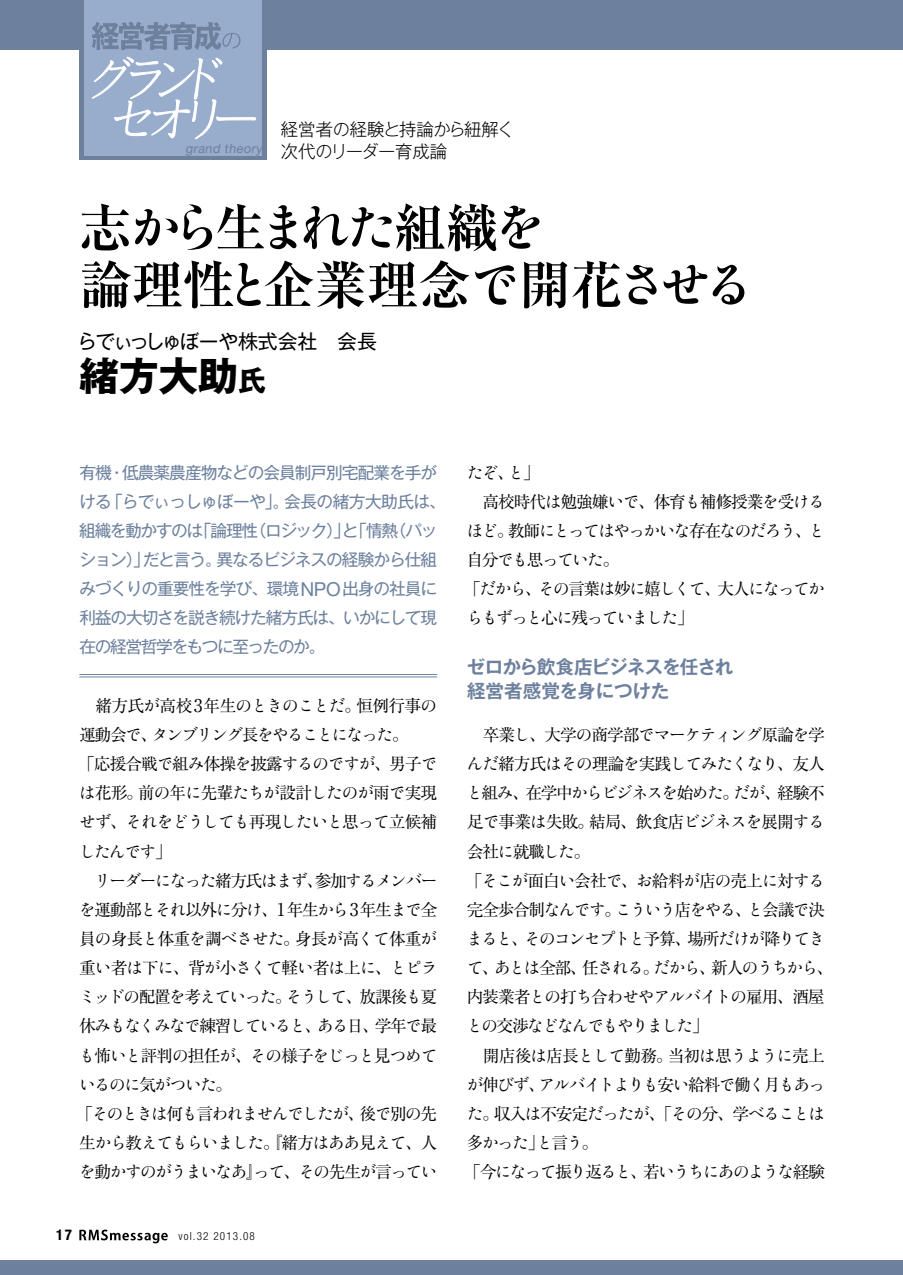
<style>
.page{position:relative;width:903px;height:1275px;background:#fff}
.page>*{position:absolute;margin:0;border:0;box-sizing:border-box;transform-origin:0 0}
.t1{font:700 52.15px/57.1px "Ryumin Pro";letter-spacing:-.005em;color:#000}
.t2{font:700 39.73px "Gothic MB101 Pro";color:#000}
.t3{font:19.78px "Gothic MB101 Pro";letter-spacing:-.02em;color:#000}
.t4{font:700 18.55px/23.6px "Gothic MB101 Pro De";letter-spacing:-.035em;color:#6d819e}
.t5{font:300 17.32px "Gothic MB101 Pro";letter-spacing:-.02em;color:#000}
.t6{font:16.8px "Ryumin Std Regular KO";letter-spacing:-.1em;color:#000}
.t7{font:16.8px "Ryumin Pro";letter-spacing:-.06em;color:#000}
.t8{font:16.8px/29.2px "Gothic MB101 Pro";letter-spacing:-.065em;color:#6d819e}
.t9{font:16.8px "Ryumin Std Regular KO";letter-spacing:-.075em;color:#000}
.t10{font:16.8px "Ryumin Std Regular KO";letter-spacing:-.08em;color:#000}
.t11{font:16.8px "Ryumin Pro";letter-spacing:-.04em;color:#000}
.t12{font:700 condensed 14.88px "Helvetica Neue";color:#000}
.t13{font:12.78px "Helvetica Neue";color:#6d819e}
.t14{font:300 condensed 11.2px "Helvetica Neue";letter-spacing:.1em;color:#000}
.s1{font-family:"Gothic MB101 Pro";font-weight:300;font-size:17.32px;color:#000}
.s2{font-family:"Ryumin Std Bold KO";font-weight:400}
.s3{font-size:27.82px}
.s4{font-family:"Helvetica Neue";font-size:19.25px}
.s5{font-family:"Ryumin Std Regular KO"}
.s6{font-size:17.5px}
.s7{font-family:"Ryumin Pro"}
</style>
<div class="page">
<svg style="left:79px;top:1229px;width:89px;height:14px"></svg>
<div style="left:0;top:0;width:903px;height:50px;background:#6d819e"></div>
<div style="left:0;top:1260px;width:903px;height:15px;background:#6d819e"></div>
<div style="left:79px;top:0;width:188px;height:160px;background:#6d819e"></div>
<hr style="left:79px;top:674px;width:358px;height:1px;background:#6d819e">
<hr style="left:79px;top:677px;width:358px;height:1px;background:#6d819e">
<div style="left:84px;top:0;width:178px;height:155px;background:#98accc"></div>
<svg style="left:92px;top:22px;width:148px;height:28px"></svg>
<svg style="left:92px;top:57px;width:165px;height:82px"></svg>
<p class="t5" style="left:281px;top:115px;width:235px">経営者の経験と持論から紐解く</p>
<p class="t13" style="left:185px;top:141px;width:263px">grand theory <span class="s1">次代のリーダー育成論</span></p>
<p class="t1" style="left:79px;top:196px;width:678px">志<span class="s2">から</span>生<span class="s2">まれた</span>組織<span class="s2">を<br></span>論理性<span class="s2">と</span>企業理念<span class="s2">で</span>開花<span class="s2">させる</span></p>
<p class="t3" style="left:77px;top:325px;width:301px">らでぃっしゅぼーや株式会社 会長</p>
<p class="t2" style="left:79px;top:343px;width:188px">緒方大助<span class="s3">氏</span></p>
<p class="t8" style="left:79px;top:455px;width:368px">有機・低農薬農産物などの会員制戸別宅配業を手がける「らでぃっしゅぼーや」。会長の緒方大助氏は、組織を動かすのは「論理性（ロジック）」と「情熱（パッション）」だと言う。異なるビジネスの経験から仕組みづくりの重要性を学び、環境<span class="s4">NPO</span>出身の社員に利益の大切さを説き続けた緒方氏は、いかにして現在の経営哲学をもつに至ったのか。</p>
<p class="t11" style="left:96px;top:692px;width:343px">緒方氏<span class="s5">が</span>高校<span class="s6">3</span>年生<span class="s5">のときのことだ</span>。恒例行事<span class="s5">の</span></p>
<p class="t6" style="left:79px;top:723px;width:331px"><span class="s7">運動会</span>で<span class="s7">、</span>タンブリング<span class="s7">長</span>をやることになった<span class="s7">。</span></p>
<p class="t7" style="left:78px;top:751px;width:361px">「応援合戦<span class="s5">で</span>組<span class="s5">み</span>体操<span class="s5">を</span>披露<span class="s5">するのですが</span>、男子<span class="s5">で</span></p>
<p class="t7" style="left:79px;top:780px;width:360px"><span class="s5">は</span>花形。前<span class="s5">の</span>年<span class="s5">に</span>先輩<span class="s5">たちが</span>設計<span class="s5">したのが</span>雨<span class="s5">で</span>実現</p>
<p class="t9" style="left:79px;top:810px;width:360px">せず<span class="s7">、</span>それをどうしても<span class="s7">再現</span>したいと<span class="s7">思</span>って<span class="s7">立候補</span></p>
<p class="t6" style="left:79px;top:839px;width:94px">したんです<span class="s7">」</span></p>
<p class="t6" style="left:95px;top:868px;width:344px">リーダーになった<span class="s7">緒方氏</span>はまず<span class="s7">、参加</span>するメンバー</p>
<p class="t7" style="left:79px;top:896px;width:360px"><span class="s5">を</span>運動部<span class="s5">とそれ</span>以外<span class="s5">に</span>分<span class="s5">け</span>、<span class="s6">1</span>年生<span class="s5">から</span><span class="s6">3</span> 年生<span class="s5">まで</span>全</p>
<p class="t7" style="left:79px;top:925px;width:359px">員<span class="s5">の</span>身長<span class="s5">と</span>体重<span class="s5">を</span>調<span class="s5">べさせた</span>。身長<span class="s5">が</span>高<span class="s5">くて</span>体重<span class="s5">が</span></p>
<p class="t6" style="left:79px;top:956px;width:360px"><span class="s7">重</span>い<span class="s7">者</span>は<span class="s7">下</span>に<span class="s7">、背</span>が<span class="s7">小</span>さくて<span class="s7">軽</span>い<span class="s7">者</span>は<span class="s7">上</span>に<span class="s7">、</span>とピラ</p>
<p class="t6" style="left:79px;top:985px;width:360px">ミッドの<span class="s7">配置</span>を<span class="s7">考</span>えていった<span class="s7">。</span>そうして<span class="s7">、放課後</span>も<span class="s7">夏</span></p>
<p class="t6" style="left:79px;top:1014px;width:359px"><span class="s7">休</span>みもなくみなで<span class="s7">練習</span>していると<span class="s7">、</span>ある<span class="s7">日、学年</span>で<span class="s7">最</span></p>
<p class="t10" style="left:79px;top:1043px;width:360px">も<span class="s7">怖</span>いと<span class="s7">評判</span>の<span class="s7">担任</span>が<span class="s7">、</span>その<span class="s7">様子</span>をじっと<span class="s7">見</span>つめて</p>
<p class="t6" style="left:79px;top:1072px;width:155px">いるのに<span class="s7">気</span>がついた<span class="s7">。</span></p>
<p class="t6" style="left:76px;top:1101px;width:362px"><span class="s7">「</span>そのときは<span class="s7">何</span>も<span class="s7">言</span>われませんでしたが<span class="s7">、後</span>で<span class="s7">別</span>の<span class="s7">先</span></p>
<p class="t6" style="left:79px;top:1131px;width:359px"><span class="s7">生</span>から<span class="s7">教</span>えてもらいました<span class="s7">。『緒方</span>はああ<span class="s7">見</span>えて<span class="s7">、人</span></p>
<p class="t6" style="left:79px;top:1160px;width:360px">を<span class="s7">動</span>かすのがうまいなあ<span class="s7">』</span>って<span class="s7">、</span>その<span class="s7">先生</span>が<span class="s7">言</span>ってい</p>
<p class="t12" style="left:56px;top:1226px;width:17px">17</p>
<p class="t14" style="left:179px;top:1230px;width:78px">vol.32 2013.08</p>
<p class="t6" style="left:467px;top:460px;width:75px">たぞ<span class="s7">、</span>と<span class="s7">」</span></p>
<p class="t7" style="left:483px;top:488px;width:344px">高校時代<span class="s5">は</span>勉強嫌<span class="s5">いで</span>、体育<span class="s5">も</span>補修授業<span class="s5">を</span>受<span class="s5">ける</span></p>
<p class="t6" style="left:467px;top:519px;width:360px">ほど<span class="s7">。教師</span>にとってはやっかいな<span class="s7">存在</span>なのだろう<span class="s7">、</span>と</p>
<p class="t6" style="left:467px;top:548px;width:154px"><span class="s7">自分</span>でも<span class="s7">思</span>っていた<span class="s7">。</span></p>
<p class="t6" style="left:464px;top:577px;width:362px"><span class="s7">「</span>だから<span class="s7">、</span>その<span class="s7">言葉</span>は<span class="s7">妙</span>に<span class="s7">嬉</span>しくて<span class="s7">、大人</span>になってか</p>
<p class="t6" style="left:467px;top:606px;width:229px">らもずっと<span class="s7">心</span>に<span class="s7">残</span>っていました<span class="s7">」</span></p>
<p class="t4" style="left:466px;top:653px;width:268px">ゼロから飲食店ビジネスを任され経営者感覚を身につけた</p>
<p class="t7" style="left:483px;top:721px;width:344px">卒業<span class="s5">し</span>、大学<span class="s5">の</span>商学部<span class="s5">でマーケティング</span>原論<span class="s5">を</span>学</p>
<p class="t10" style="left:467px;top:752px;width:360px">んだ<span class="s7">緒方氏</span>はその<span class="s7">理論</span>を<span class="s7">実践</span>してみたくなり<span class="s7">、友人</span></p>
<p class="t6" style="left:467px;top:781px;width:360px">と<span class="s7">組</span>み<span class="s7">、在学中</span>からビジネスを<span class="s7">始</span>めた<span class="s7">。</span>だが<span class="s7">、経験不</span></p>
<p class="t7" style="left:467px;top:809px;width:360px">足<span class="s5">で</span>事業<span class="s5">は</span>失敗。結局、飲食店<span class="s5">ビジネスを</span>展開<span class="s5">する</span></p>
<p class="t7" style="left:467px;top:838px;width:125px">会社<span class="s5">に</span>就職<span class="s5">した</span>。</p>
<p class="t7" style="left:466px;top:867px;width:361px">「<span class="s5">そこが</span>面白<span class="s5">い</span>会社<span class="s5">で</span>、<span class="s5">お</span>給料<span class="s5">が</span>店<span class="s5">の</span>売上<span class="s5">に</span>対<span class="s5">する</span></p>
<p class="t6" style="left:467px;top:897px;width:359px"><span class="s7">完全歩合制</span>なんです<span class="s7">。</span>こういう<span class="s7">店</span>をやる<span class="s7">、</span>と<span class="s7">会議</span>で<span class="s7">決</span></p>
<p class="t6" style="left:466px;top:927px;width:360px">まると<span class="s7">、</span>そのコンセプトと<span class="s7">予算、場所</span>だけが<span class="s7">降</span>りてき</p>
<p class="t6" style="left:467px;top:956px;width:368px">て<span class="s7">、</span>あとは<span class="s7">全部、任</span>される<span class="s7">。</span>だから<span class="s7">、新人</span>のうちから<span class="s7">、</span></p>
<p class="t9" style="left:467px;top:985px;width:360px"><span class="s7">内装業者</span>との<span class="s7">打</span>ち<span class="s7">合</span>わせやアルバイトの<span class="s7">雇用、酒屋</span></p>
<p class="t6" style="left:466px;top:1014px;width:244px">との<span class="s7">交渉</span>などなんでもやりました<span class="s7">」</span></p>
<p class="t7" style="left:483px;top:1042px;width:343px">開店後<span class="s5">は</span>店長<span class="s5">として</span>勤務。当初<span class="s5">は</span>思<span class="s5">うように</span>売上</p>
<p class="t6" style="left:467px;top:1072px;width:360px">が<span class="s7">伸</span>びず<span class="s7">、</span>アルバイトよりも<span class="s7">安</span>い<span class="s7">給料</span>で<span class="s7">働</span>く<span class="s7">月</span>もあっ</p>
<p class="t6" style="left:467px;top:1101px;width:360px">た<span class="s7">。収入</span>は<span class="s7">不安定</span>だったが<span class="s7">、「</span>その<span class="s7">分、学</span>べることは</p>
<p class="t6" style="left:467px;top:1131px;width:133px"><span class="s7">多</span>かった<span class="s7">」</span>と<span class="s7">言</span>う<span class="s7">。</span></p>
<p class="t6" style="left:464px;top:1160px;width:362px"><span class="s7">「今</span>になって<span class="s7">振</span>り<span class="s7">返</span>ると<span class="s7">、若</span>いうちにあのような<span class="s7">経験</span></p>
</div>
